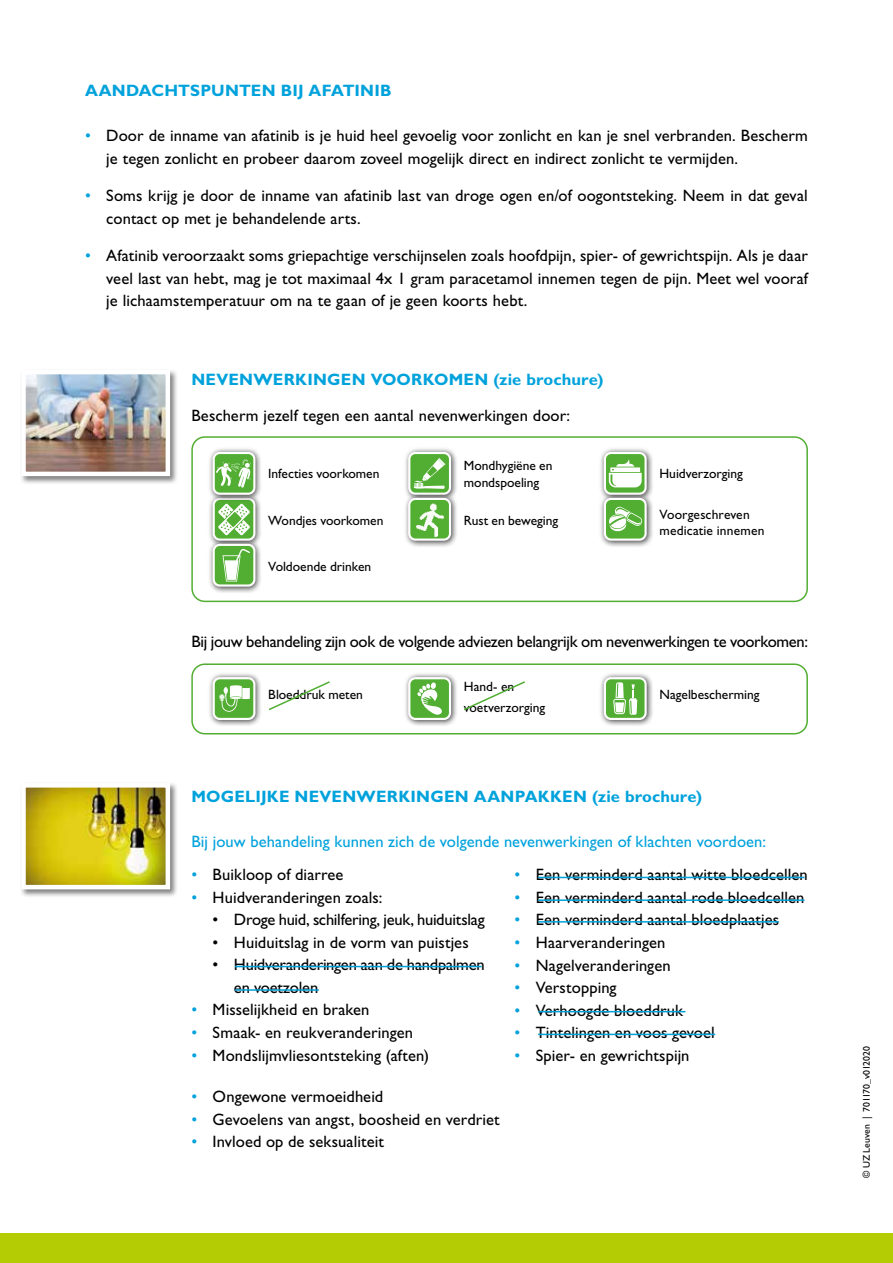
<style>
.page{position:relative;width:893px;height:1263px;background:#fff}
.page>*{position:absolute;margin:0;border:0;box-sizing:border-box;transform-origin:0 0}
.t1{font:16.5px/22.5px "Gill Sans Std";letter-spacing:.005em;color:#000}
.t2{font:700 16.5px "Gill Sans Std";letter-spacing:.01em;color:#00a2dc}
.t3{font:16.5px/22.5px "Gill Sans Std";letter-spacing:-.015em;color:#000}
.t4{font:16.5px "Gill Sans Std";letter-spacing:-.02em;color:#000}
.t5{font:16.5px "Gill Sans Std";letter-spacing:.005em;color:#00a2dc}
.t6{font:13.5px/16.5px "Gill Sans Std";color:#000}
.t7{font:9.75px "Gill Sans Std";color:#000}
.s1{color:#00a2dc}
</style>
<div class="page">
<div style="left:191px;top:663px;width:617px;height:71px;border:2px solid #52ae32;border-radius:13px"></div>
<div style="left:191px;top:436px;width:617px;height:166px;border:2px solid #52ae32;border-radius:13px"></div>
<div style="left:0;top:1233px;width:893px;height:30px;background:#b4cc04"></div>
<div style="left:403px;top:447px;width:55px;height:55px;background:#000;opacity:.75"></div>
<div style="left:409px;top:453px;width:41px;height:41px;background:#52ae32;border-radius:6px"></div>
<div style="left:408px;top:452px;width:43px;height:43px;border:2px solid #fff;border-radius:6px"></div>
<div style="left:403px;top:672px;width:55px;height:55px;background:#000;opacity:.75"></div>
<div style="left:409px;top:678px;width:41px;height:41px;background:#52ae32;border-radius:6px"></div>
<div style="left:408px;top:677px;width:43px;height:43px;border:2px solid #fff;border-radius:6px"></div>
<div style="left:208px;top:493px;width:55px;height:55px;background:#000;opacity:.75"></div>
<div style="left:214px;top:499px;width:40px;height:41px;background:#52ae32;border-radius:6px"></div>
<div style="left:213px;top:498px;width:42px;height:43px;border:2px solid #fff;border-radius:6px"></div>
<div style="left:208px;top:539px;width:55px;height:55px;background:#000;opacity:.75"></div>
<div style="left:214px;top:545px;width:40px;height:40px;background:#52ae32;border-radius:6px"></div>
<div style="left:213px;top:544px;width:42px;height:43px;border:2px solid #fff;border-radius:6px"></div>
<div style="left:599px;top:447px;width:55px;height:55px;background:#000;opacity:.75"></div>
<div style="left:605px;top:453px;width:41px;height:41px;background:#52ae32;border-radius:6px"></div>
<div style="left:604px;top:452px;width:43px;height:43px;border:2px solid #fff;border-radius:6px"></div>
<div style="left:599px;top:672px;width:55px;height:55px;background:#000;opacity:.75"></div>
<div style="left:605px;top:678px;width:41px;height:41px;background:#52ae32;border-radius:6px"></div>
<div style="left:604px;top:677px;width:43px;height:43px;border:2px solid #fff;border-radius:6px"></div>
<div style="left:208px;top:447px;width:55px;height:55px;background:#000;opacity:.75"></div>
<div style="left:214px;top:453px;width:40px;height:41px;background:#52ae32;border-radius:6px"></div>
<div style="left:213px;top:452px;width:42px;height:43px;border:2px solid #fff;border-radius:6px"></div>
<div style="left:208px;top:672px;width:55px;height:55px;background:#000;opacity:.75"></div>
<div style="left:214px;top:678px;width:40px;height:41px;background:#52ae32;border-radius:6px"></div>
<div style="left:213px;top:677px;width:42px;height:43px;border:2px solid #fff;border-radius:6px"></div>
<div style="left:403px;top:493px;width:55px;height:55px;background:#000;opacity:.75"></div>
<img style="left:411px;top:501px;width:37px;height:37px">
<div style="left:408px;top:498px;width:43px;height:43px;border:2px solid #fff;border-radius:6px"></div>
<div style="left:599px;top:493px;width:55px;height:55px;background:#000;opacity:.75"></div>
<div style="left:605px;top:499px;width:41px;height:41px;background:#52ae32;border-radius:6px"></div>
<div style="left:604px;top:498px;width:43px;height:43px;border:2px solid #fff;border-radius:6px"></div>
<svg style="left:218px;top:504px;width:32px;height:31px"></svg>
<svg style="left:222px;top:548px;width:28px;height:33px"></svg>
<svg style="left:609px;top:459px;width:33px;height:28px"></svg>
<svg style="left:417px;top:682px;width:25px;height:33px"></svg>
<svg style="left:613px;top:682px;width:24px;height:33px"></svg>
<svg style="left:609px;top:506px;width:34px;height:25px"></svg>
<svg style="left:216px;top:459px;width:35px;height:29px"></svg>
<div style="left:20px;top:369px;width:158px;height:116px;background:#000;opacity:.5"></div>
<img style="left:26px;top:375px;width:139px;height:96px">
<div style="left:21px;top:370px;width:149px;height:106px;border:4px solid #fff"></div>
<svg style="left:464px;top:681px;width:61px;height:30px"></svg>
<svg style="left:268px;top:681px;width:62px;height:30px"></svg>
<div style="left:20px;top:782px;width:158px;height:116px;background:#000;opacity:.5"></div>
<img style="left:26px;top:788px;width:139px;height:96px">
<div style="left:21px;top:783px;width:149px;height:106px;border:4px solid #fff"></div>
<hr style="left:538px;top:877px;width:266px;height:1px;background:#00a2dc">
<hr style="left:538px;top:899px;width:266px;height:2px;background:#00a2dc">
<hr style="left:538px;top:921px;width:241px;height:1px;background:#00a2dc">
<hr style="left:538px;top:1011px;width:147px;height:1px;background:#00a2dc">
<hr style="left:538px;top:1034px;width:177px;height:1px;background:#00a2dc">
<svg style="left:219px;top:685px;width:31px;height:27px"></svg>
<svg style="left:414px;top:458px;width:32px;height:31px"></svg>
<hr style="left:235px;top:966px;width:247px;height:1px;background:#00a2dc">
<hr style="left:235px;top:989px;width:84px;height:2px;background:#00a2dc">
<p class="t2" style="left:85px;top:81px;width:308px">AANDACHTSPUNTEN BIJ AFATINIB</p>
<p class="t1" style="left:106px;top:125px;width:703px;text-indent:-21px"><span class="s1">•</span> Door de inname van afatinib is je huid heel gevoelig voor zonlicht en kan je snel verbranden. Bescherm je tegen zonlicht en probeer daarom zoveel mogelijk direct en indirect zonlicht te vermijden.</p>
<p class="t1" style="left:106px;top:185px;width:703px;text-indent:-21px"><span class="s1">•</span> Soms krijg je door de inname van afatinib last van droge ogen en/of oogontsteking. Neem in dat geval contact op met je behandelende arts.</p>
<p class="t1" style="left:106px;top:245px;width:703px;text-align:justify;text-indent:-21px"><span class="s1">•</span> Afatinib veroorzaakt soms griepachtige verschijnselen zoals hoofdpijn, spier- of gewrichtspijn. Als je daar veel last van hebt, mag je tot maximaal 4x 1 gram paracetamol innemen tegen de pijn. Meet wel vooraf je lichaamstemperatuur om na te gaan of je geen koorts hebt.</p>
<p class="t2" style="left:191px;top:370px;width:414px">NEVENWERKINGEN VOORKOMEN (zie brochure)</p>
<p class="t1" style="left:191px;top:404px;width:380px">Bescherm jezelf tegen een aantal nevenwerkingen door:</p>
<p class="t6" style="left:268px;top:466px;width:113px">Infecties voorkomen</p>
<p class="t6" style="left:268px;top:512px;width:117px">Wondjes voorkomen</p>
<p class="t6" style="left:268px;top:559px;width:105px">Voldoende drinken</p>
<p class="t6" style="left:464px;top:458px;width:90px">Mondhygiëne en mondspoeling</p>
<p class="t6" style="left:464px;top:512px;width:96px">Rust en beweging</p>
<p class="t6" style="left:659px;top:466px;width:85px">Huidverzorging</p>
<p class="t6" style="left:659px;top:506px;width:107px">Voorgeschreven medicatie innemen</p>
<p class="t4" style="left:191px;top:631px;width:618px">Bij jouw behandeling zijn ook de volgende adviezen belangrijk om nevenwerkingen te voorkomen:</p>
<p class="t6" style="left:268px;top:686px;width:96px">Bloeddruk meten</p>
<p class="t6" style="left:464px;top:676px;width:83px;line-height:21px">Hand- en voetverzorging</p>
<p class="t6" style="left:659px;top:686px;width:101px">Nagelbescherming</p>
<p class="t2" style="left:191px;top:787px;width:512px">MOGELIJKE NEVENWERKINGEN AANPAKKEN (zie brochure)</p>
<p class="t5" style="left:191px;top:832px;width:576px">Bij jouw behandeling kunnen zich de volgende nevenwerkingen of klachten voordoen:</p>
<p class="t1" style="left:191px;top:864px;width:154px"><span class="s1">•</span> Buikloop of diarree</p>
<p class="t1" style="left:191px;top:886px;width:193px"><span class="s1">•</span> Huidveranderingen zoals:</p>
<p class="t3" style="left:213px;top:909px;width:274px">• Droge huid, schilfering, jeuk, huiduitslag</p>
<p class="t1" style="left:213px;top:931px;width:258px">• Huiduitslag in de vorm van puistjes</p>
<p class="t3" style="left:234px;top:954px;width:252px;text-indent:-21px">• Huidveranderingen aan de handpalmen en voetzolen</p>
<p class="t1" style="left:191px;top:999px;width:180px"><span class="s1">•</span> Misselijkheid en braken</p>
<p class="t1" style="left:191px;top:1021px;width:223px"><span class="s1">•</span> Smaak- en reukveranderingen</p>
<p class="t1" style="left:191px;top:1044px;width:239px"><span class="s1">•</span> Mondslijmvliesontsteking (aften)</p>
<p class="t1" style="left:514px;top:864px;width:295px"><span class="s1">•</span> Een verminderd aantal witte bloedcellen</p>
<p class="t1" style="left:514px;top:886px;width:291px"><span class="s1">•</span> Een verminderd aantal rode bloedcellen</p>
<p class="t1" style="left:514px;top:909px;width:266px"><span class="s1">•</span> Een verminderd aantal bloedplaatjes</p>
<p class="t1" style="left:514px;top:931px;width:152px"><span class="s1">•</span> Haarveranderingen</p>
<p class="t1" style="left:514px;top:954px;width:158px"><span class="s1">•</span> Nagelveranderingen</p>
<p class="t1" style="left:514px;top:976px;width:104px"><span class="s1">•</span> Verstopping</p>
<p class="t1" style="left:514px;top:999px;width:170px"><span class="s1">•</span> Verhoogde bloeddruk</p>
<p class="t1" style="left:514px;top:1021px;width:202px"><span class="s1">•</span> Tintelingen en voos gevoel</p>
<p class="t1" style="left:514px;top:1044px;width:177px"><span class="s1">•</span> Spier- en gewrichtspijn</p>
<p class="t1" style="left:191px;top:1086px;width:193px"><span class="s1">•</span> Ongewone vermoeidheid</p>
<p class="t1" style="left:191px;top:1108px;width:310px"><span class="s1">•</span> Gevoelens van angst, boosheid en verdriet</p>
<p class="t1" style="left:191px;top:1131px;width:194px"><span class="s1">•</span> Invloed op de seksualiteit</p>
<p class="t7" style="left:861px;top:1178px;width:133px;rotate:-90deg">© UZ Leuven | 701170_v012020</p>
</div>
